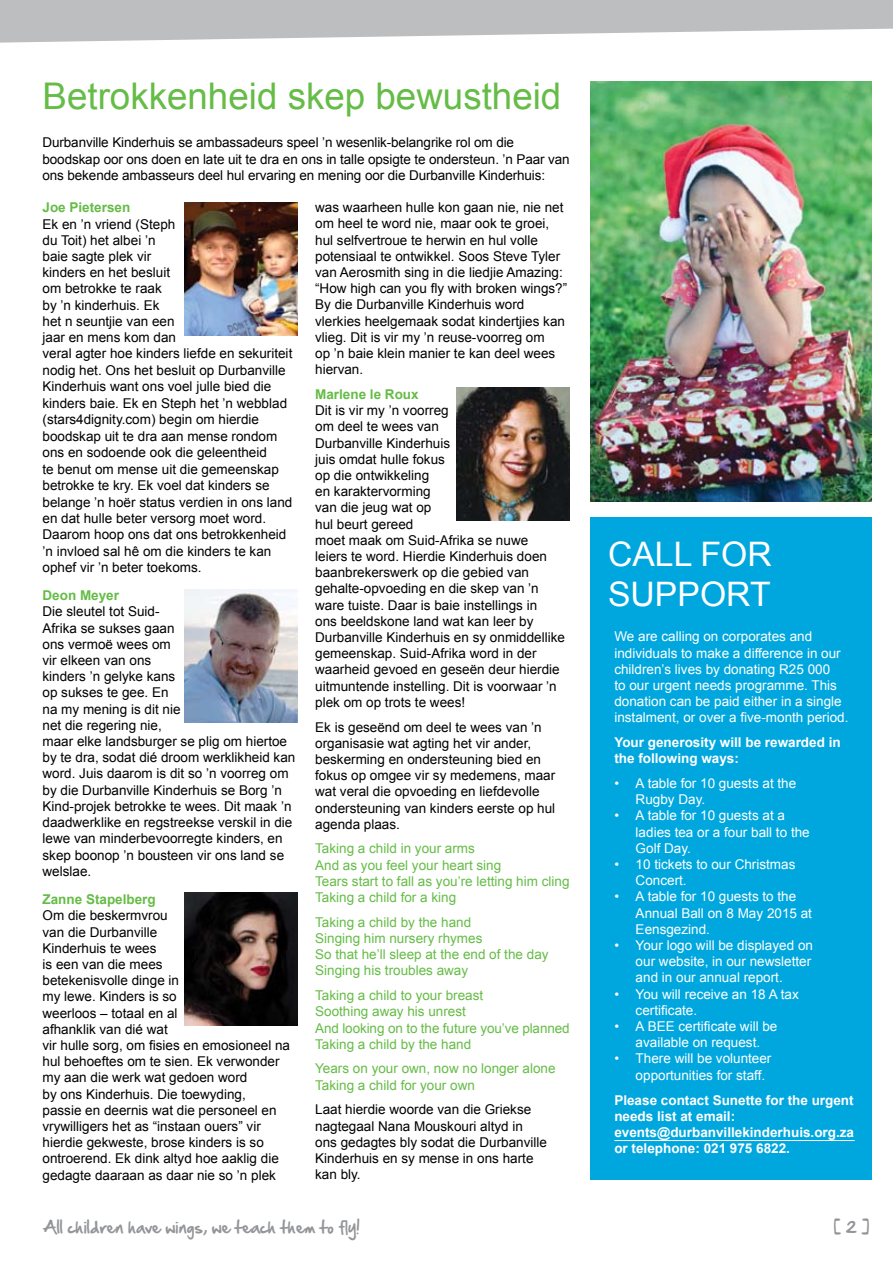
<style>
.page{position:relative;width:893px;height:1263px;background:#fff}
.page>*{position:absolute;margin:0;border:0;box-sizing:border-box;transform-origin:0 0}
.t1{font:36.75px "Arial";color:#65bc46}
.t2{font:33.75px/40.5px "Arial";color:#fff}
.t3{font:15px "Hand Of Sean";color:#939598}
.t4{font:13.5px/16.2px "Arial";color:#000}
.t5{font:13.5px/16.2px "Arial";color:#fff}
.t6{font:13.5px/16.2px "Arial";color:#65bc46}
.t7{font:700 13.5px/16.2px "Arial";color:#fff}
.t8{font:700 13.5px "Arial";color:#65bc46}
</style>
<div class="page">
<svg style="left:0;top:0;width:893px;height:43px"></svg>
<img style="left:184px;top:202px;width:113px;height:134px">
<img style="left:185px;top:589px;width:113px;height:134px">
<img style="left:184px;top:892px;width:113px;height:134px">
<img style="left:457px;top:387px;width:113px;height:134px">
<div style="left:590px;top:518px;width:282px;height:662px;background:#00a7df"></div>
<hr style="left:614px;top:1140px;width:241px;height:1px;background:#fff">
<img style="left:590px;top:82px;width:282px;height:420px">
<h1 class="t1" style="left:43px;top:72px;width:520px">Betrokkenheid skep bewustheid</h1>
<p class="t4" style="left:43px;top:135px;width:529px">Durbanville Kinderhuis se ambassadeurs speel ’n wesenlik-belangrike rol om die boodskap oor ons doen en late uit te dra en ons in talle opsigte te ondersteun. ’n Paar van ons bekende ambasseurs deel hul ervaring en mening oor die Durbanville Kinderhuis:</p>
<p class="t8" style="left:43px;top:199px;width:89px">Joe Pietersen</p>
<p class="t4" style="left:43px;top:216px;width:251px">Ek en ’n vriend (Steph<br>du Toit) het albei ’n<br>baie sagte plek vir<br>kinders en het besluit<br>om betrokke te raak<br>by ’n kinderhuis. Ek<br>het n seuntjie van een<br>jaar en mens kom dan<br>veral agter hoe kinders liefde en sekuriteit nodig het. Ons het besluit op Durbanville<br>Kinderhuis want ons voel julle bied die kinders baie. Ek en Steph het ’n webblad (stars4dignity.com) begin om hierdie boodskap uit te dra aan mense rondom ons en sodoende ook die geleentheid<br>te benut om mense uit die gemeenskap betrokke te kry. Ek voel dat kinders se belange ’n hoër status verdien in ons land en dat hulle beter versorg moet word.<br>Daarom hoop ons dat ons betrokkenheid ’n invloed sal hê om die kinders te kan ophef vir ’n beter toekoms.</p>
<p class="t8" style="left:43px;top:586px;width:78px">Deon Meyer</p>
<p class="t4" style="left:43px;top:604px;width:254px">Die sleutel tot Suid-<br>Afrika se sukses gaan<br>ons vermoë wees om<br>vir elkeen van ons<br>kinders ’n gelyke kans<br>op sukses te gee. En<br>na my mening is dit nie<br>net die regering nie,<br>maar elke landsburger se plig om hiertoe by te dra, sodat dié droom werklikheid kan word. Juis daarom is dit so ’n voorreg om by die Durbanville Kinderhuis se Borg ’n<br>Kind-projek betrokke te wees. Dit maak ’n daadwerklike en regstreekse verskil in die lewe van minderbevoorregte kinders, en skep boonop ’n bousteen vir ons land se welslae.</p>
<p class="t8" style="left:43px;top:890px;width:115px">Zanne Stapelberg</p>
<p class="t4" style="left:43px;top:908px;width:249px">Om die beskermvrou<br>van die Durbanville<br>Kinderhuis te wees<br>is een van die mees<br>betekenisvolle dinge in<br>my lewe. Kinders is so<br>weerloos – totaal en al<br>afhanklik van dié wat<br>vir hulle sorg, om fisies en emosioneel na hul behoeftes om te sien. Ek verwonder my aan die werk wat gedoen word<br>by ons Kinderhuis. Die toewyding,<br>passie en deernis wat die personeel en vrywilligers het as “instaan ouers” vir hierdie gekweste, brose kinders is so ontroerend. Ek dink altyd hoe aaklig die gedagte daaraan as daar nie so ’n plek</p>
<p class="t4" style="left:315px;top:200px;width:254px">was waarheen hulle kon gaan nie, nie net om heel te word nie, maar ook te groei, hul selfvertroue te herwin en hul volle potensiaal te ontwikkel. Soos Steve Tyler van Aerosmith sing in die liedjie Amazing: “How high can you fly with broken wings?” By die Durbanville Kinderhuis word vlerkies heelgemaak sodat kindertjies kan vlieg. Dit is vir my ’n reuse-voorreg om<br>op ’n baie klein manier te kan deel wees hiervan.</p>
<p class="t8" style="left:315px;top:385px;width:105px">Marlene le Roux</p>
<p class="t4" style="left:315px;top:402px;width:251px">Dit is vir my ’n voorreg<br>om deel te wees van<br>Durbanville Kinderhuis<br>juis omdat hulle fokus<br>op die ontwikkeling<br>en karaktervorming<br>van die jeug wat op<br>hul beurt gereed<br>moet maak om Suid-Afrika se nuwe<br>leiers te word. Hierdie Kinderhuis doen baanbrekerswerk op die gebied van gehalte-opvoeding en die skep van ’n ware tuiste. Daar is baie instellings in<br>ons beeldskone land wat kan leer by<br>Durbanville Kinderhuis en sy onmiddellike gemeenskap. Suid-Afrika word in der waarheid gevoed en geseën deur hierdie uitmuntende instelling. Dit is voorwaar ’n plek om op trots te wees!</p>
<p class="t4" style="left:315px;top:719px;width:242px">Ek is geseënd om deel te wees van ’n organisasie wat agting het vir ander, beskerming en ondersteuning bied en fokus op omgee vir sy medemens, maar wat veral die opvoeding en liefdevolle ondersteuning van kinders eerste op hul agenda plaas.</p>
<p class="t6" style="left:315px;top:841px;width:256px">Taking a child in your arms<br>And as you feel your heart sing<br>Tears start to fall as you’re letting him cling<br>Taking a child for a king</p>
<p class="t6" style="left:315px;top:914px;width:235px">Taking a child by the hand<br>Singing him nursery rhymes<br>So that he’ll sleep at the end of the day<br>Singing his troubles away</p>
<p class="t6" style="left:315px;top:987px;width:256px">Taking a child to your breast<br>Soothing away his unrest<br>And looking on to the future you’ve planned<br>Taking a child by the hand</p>
<p class="t6" style="left:315px;top:1061px;width:242px">Years on your own, now no longer alone<br>Taking a child for your own</p>
<p class="t4" style="left:315px;top:1101px;width:233px">Laat hierdie woorde van die Griekse nagtegaal Nana Mouskouri altyd in ons gedagtes bly sodat die Durbanville<br>Kinderhuis en sy mense in ons harte kan bly.</p>
<p class="t3" style="left:43px;top:1214px;width:319px">All children have wings, we teach them to fly!</p>
<p class="t3" style="left:834px;top:1214px;width:37px">[ 2 ]</p>
<h2 class="t2" style="left:608px;top:534px;width:165px">CALL FOR<br>SUPPORT</h2>
<p class="t5" style="left:614px;top:629px;width:236px">We are calling on corporates and individuals to make a difference in our children’s lives by donating R25 000<br>to our urgent needs programme. This donation can be paid either in a single instalment, or over a five-month period.</p>
<p class="t7" style="left:614px;top:735px;width:228px">Your generosity will be rewarded in the following ways:</p>
<p class="t5" style="left:636px;top:775px;width:162px;text-indent:-21px">• A table for 10 guests at the<br>Rugby Day.</p>
<p class="t5" style="left:636px;top:808px;width:176px;text-indent:-21px">• A table for 10 guests at a ladies tea or a four ball to the<br>Golf Day.</p>
<p class="t5" style="left:636px;top:856px;width:161px;text-indent:-21px">• 10 tickets to our Christmas<br>Concert.</p>
<p class="t5" style="left:636px;top:889px;width:178px;text-indent:-21px">• A table for 10 guests to the<br>Annual Ball on 8 May 2015 at<br>Eensgezind.</p>
<p class="t5" style="left:636px;top:937px;width:179px;text-indent:-21px">• Your logo will be displayed on our website, in our newsletter and in our annual report.</p>
<p class="t5" style="left:636px;top:986px;width:165px;text-indent:-21px">• You will receive an 18 A tax certificate.</p>
<p class="t5" style="left:614px;top:1018px;width:165px;text-align:center">• A BEE certificate will be available on request.</p>
<p class="t5" style="left:636px;top:1051px;width:137px;text-indent:-21px">• There will be volunteer opportunities for staff.</p>
<p class="t7" style="left:614px;top:1092px;width:241px">Please contact Sunette for the urgent needs list at email: events@durbanvillekinderhuis.org.za or telephone: 021 975 6822.</p>
</div>
